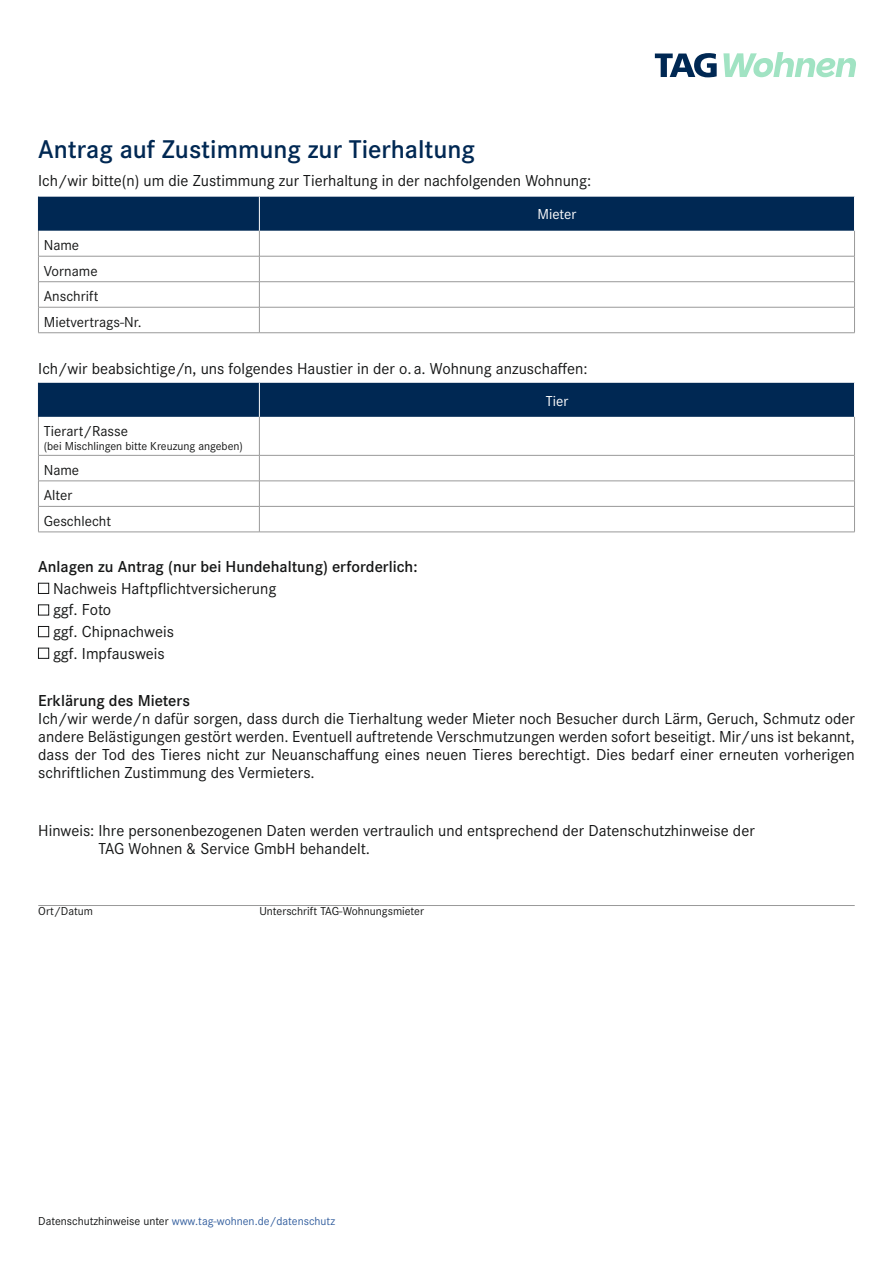
<style>
.page{position:relative;width:893px;height:1263px;background:#fff}
.page>*{position:absolute;margin:0;border:0;box-sizing:border-box;transform-origin:0 0}
.t1{font:600 26.7px "Corporate S";color:#002853}
.t2{font:16.5px/21.6px "Corporate S";color:#151616}
.t3{font:600 16.5px "Corporate S";color:#151616}
.t4{font:15px/25.5px "Corporate S";color:#151616}
.t5{font:15px "Corporate S";color:#fff}
.t6{font:12px "Corporate S";color:#151616}
.t7{font:12px "Corporate S";color:#35609f}
.s1{color:#151616}
</style>
<div class="page">
<hr style="left:38px;top:905px;width:817px;height:1px;background:#999">
<svg style="left:38px;top:197px;width:817px;height:135px"></svg>
<hr style="left:38px;top:332px;width:221px;height:1px;background:#999">
<hr style="left:259px;top:332px;width:596px;height:1px;background:#999">
<hr style="left:259px;top:197px;width:1px;height:34px;background:#fff">
<hr style="left:854px;top:197px;width:1px;height:34px;background:#fff">
<hr style="left:38px;top:197px;width:1px;height:34px;background:#002853">
<div style="left:39px;top:383px;width:815px;height:34px;background:#002853"></div>
<hr style="left:38px;top:417px;width:1px;height:38px;background:#999">
<hr style="left:259px;top:417px;width:1px;height:38px;background:#999">
<hr style="left:854px;top:417px;width:1px;height:38px;background:#999">
<hr style="left:38px;top:455px;width:221px;height:1px;background:#999">
<hr style="left:259px;top:455px;width:596px;height:1px;background:#999">
<hr style="left:38px;top:481px;width:221px;height:1px;background:#999">
<hr style="left:259px;top:481px;width:596px;height:1px;background:#999">
<hr style="left:38px;top:506px;width:221px;height:1px;background:#999">
<svg style="left:38px;top:455px;width:1px;height:77px"></svg>
<hr style="left:259px;top:506px;width:596px;height:1px;background:#999">
<svg style="left:259px;top:455px;width:1px;height:77px"></svg>
<svg style="left:854px;top:455px;width:1px;height:77px"></svg>
<hr style="left:38px;top:532px;width:221px;height:1px;background:#999">
<hr style="left:259px;top:532px;width:596px;height:1px;background:#999">
<hr style="left:259px;top:383px;width:1px;height:34px;background:#fff">
<hr style="left:38px;top:383px;width:1px;height:34px;background:#002853">
<div style="left:38px;top:583px;width:11px;height:11px;border:1px solid #151616"></div>
<div style="left:38px;top:605px;width:11px;height:10px;border:1px solid #151616"></div>
<div style="left:38px;top:626px;width:11px;height:11px;border:1px solid #151616"></div>
<div style="left:38px;top:648px;width:11px;height:10px;border:1px solid #151616"></div>
<svg style="left:723px;top:52px;width:133px;height:25px"></svg>
<svg style="left:655px;top:53px;width:62px;height:24px"></svg>
<h1 class="t1" style="left:38px;top:134px;width:438px">Antrag auf Zustimmung zur Tierhaltung</h1>
<p class="t2" style="left:38px;top:170px;width:555px">Ich/wir bitte(n) um die Zustimmung zur Tierhaltung in der nachfolgenden Wohnung:</p>
<p class="t4" style="left:44px;top:233px;width:100px">Name<br>Vorname<br>Anschrift<br>Mietvertrags-Nr.</p>
<p class="t5" style="left:538px;top:206px;width:40px">Mieter</p>
<p class="t2" style="left:38px;top:358px;width:551px">Ich/wir beabsichtige/n, uns folgendes Haustier in der o. a. Wohnung anzuschaffen:</p>
<p class="t4" style="left:44px;top:418px;width:86px">Tierart/Rasse</p>
<p class="t6" style="left:44px;top:439px;width:201px">(bei Mischlingen bitte Kreuzung angeben)</p>
<p class="t4" style="left:44px;top:457px;width:69px">Name<br>Alter<br>Geschlecht</p>
<p class="t3" style="left:38px;top:557px;width:381px">Anlagen zu Antrag (nur bei Hundehaltung) erforderlich:</p>
<p class="t2" style="left:53px;top:577px;width:225px">Nachweis Haftpflichtversicherung ggf. Foto<br>ggf. Chipnachweis<br>ggf. Impfausweis</p>
<p class="t5" style="left:546px;top:392px;width:24px">Tier</p>
<p class="t3" style="left:38px;top:691px;width:153px">Erklärung des Mieters</p>
<p class="t2" style="left:38px;top:710px;width:818px;line-height:18px;text-align:justify">Ich/wir werde/n dafür sorgen, dass durch die Tierhaltung weder Mieter noch Besucher durch Lärm, Geruch, Schmutz oder andere Belästigungen gestört werden. Eventuell auftretende Verschmutzungen werden sofort beseitigt. Mir/uns ist bekannt, dass der Tod des Tieres nicht zur Neuanschaffung eines neuen Tieres berechtigt. Dies bedarf einer erneuten vorherigen schriftlichen Zustimmung des Vermieters.</p>
<p class="t2" style="left:99px;top:821px;width:658px;line-height:18.8px;text-indent:-60px">Hinweis: Ihre personenbezogenen Daten werden vertraulich und entsprechend der Datenschutzhinweise der<br>TAG Wohnen &amp; Service GmbH behandelt.</p>
<p class="t6" style="left:38px;top:904px;width:56px">Ort/Datum</p>
<p class="t6" style="left:259px;top:904px;width:166px">Unterschrift TAG-Wohnungsmieter</p>
<p class="t7" style="left:38px;top:1214px;width:298px"><span class="s1">Datenschutzhinweise unter</span> www.tag-wohnen.de/datenschutz</p>
</div>
